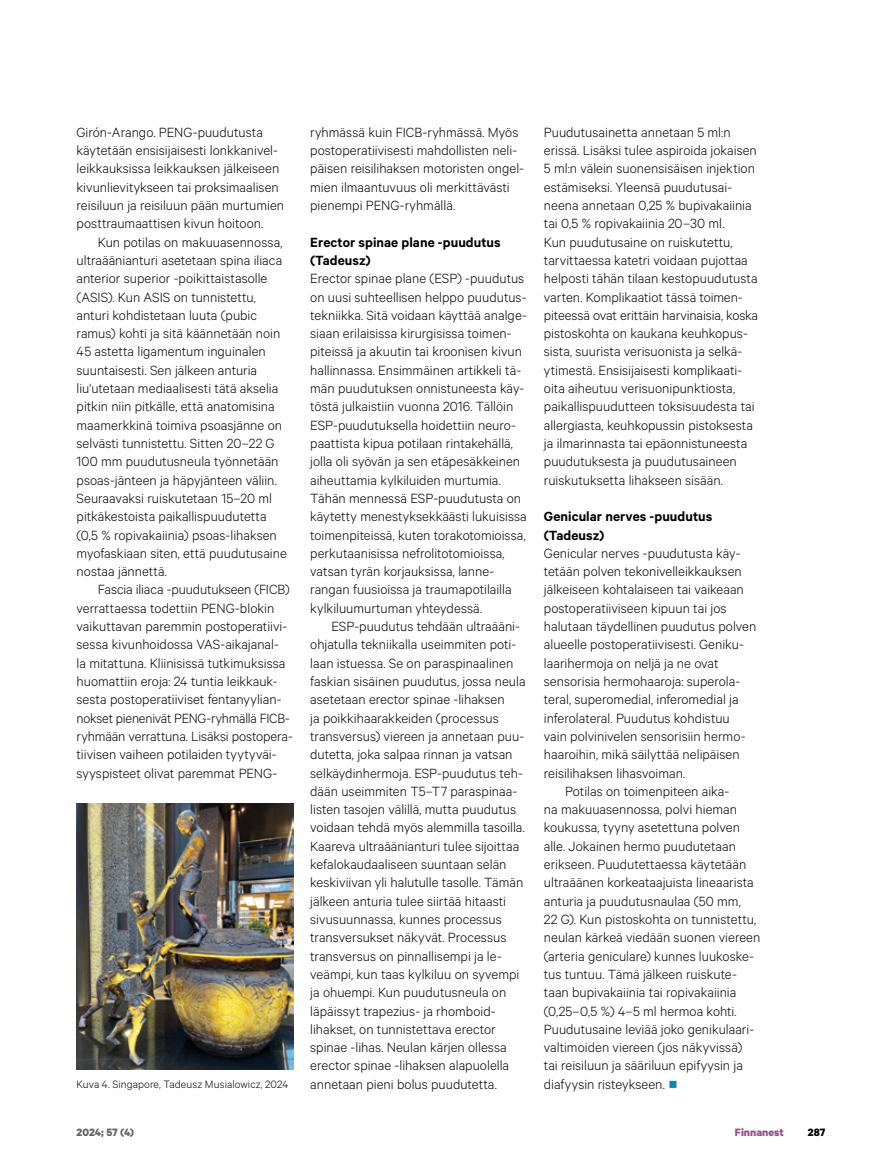
<style>
.page{position:relative;width:885px;height:1174px;background:#fff}
.page>*{position:absolute;margin:0;border:0;box-sizing:border-box;transform-origin:0 0}
.t1{font:300 15px/18.3px "Calibre";color:#000}
.t2{font:600 15px/18.3px "Calibre";letter-spacing:.005em;color:#000}
.t3{font:300 12px "Calibre";letter-spacing:.01em;color:#000}
.t4{font:700 12px "Calibre";letter-spacing:-.005em;color:#636362}
.t5{font:700 12px "Calibre";color:#9b4b8e}
.t6{font:700 12px "Calibre";color:#000}
.s1{color:#008ab4}
</style>
<div class="page">
<img style="left:77px;top:804px;width:216px;height:265px">
<p class="t1" style="left:77px;top:122px;width:209px">Girón-Arango. PENG-puudutusta käytetään ensisijaisesti lonkkanivel&shy;leikkauksissa leikkauksen jälkeiseen kivunlievitykseen tai proksimaalisen reisiluun ja reisiluun pään murtumien posttraumaattisen kivun hoitoon.</p>
<p class="t1" style="left:77px;top:232px;width:212px;text-indent:21px">Kun potilas on makuuasennossa, ultraäänianturi asetetaan spina iliaca anterior superior -poikittaistasolle (ASIS). Kun ASIS on tunnistettu, anturi kohdistetaan luuta (pubic ramus) kohti ja sitä käännetään noin 45 astetta ligamentum inguinalen suuntaisesti. Sen jälkeen anturia liu'utetaan mediaalisesti tätä akselia pitkin niin pitkälle, että anatomisina maamerkkinä toimiva psoasjänne on selvästi tunnistettu. Sitten 20–22 G 100 mm puudutusneula työnnetään psoas-jänteen ja häpyjänteen väliin.<br>Seuraavaksi ruiskutetaan 15–20 ml pitkäkestoista paikallispuudutetta (0,5 % ropivakaiinia) psoas-lihaksen myofaskiaan siten, että puudutusaine nostaa jännettä.</p>
<p class="t1" style="left:77px;top:580px;width:218px;text-indent:21px">Fascia iliaca -puudutukseen (FICB) verrattaessa todettiin PENG-blokin vaikuttavan paremmin postoperatiivi&shy;sessa kivunhoidossa VAS-aikajanal-<br>la mitattuna. Kliinisissä tutkimuksissa huomattiin eroja: 24 tuntia leikkauk&shy;sesta postoperatiiviset fentanyylian&shy;nokset pienenivät PENG-ryhmällä FICB&shy;ryhmään verrattuna. Lisäksi postopera&shy;tiivisen vaiheen potilaiden tyytyväi&shy;syyspisteet olivat paremmat PENG-</p>
<p class="t1" style="left:310px;top:122px;width:215px">ryhmässä kuin FICB-ryhmässä. Myös postoperatiivisesti mahdollisten neli&shy;päisen reisilihaksen motoristen ongel&shy;mien ilmaantuvuus oli merkittävästi pienempi PENG-ryhmällä.</p>
<p class="t2" style="left:310px;top:232px;width:192px">Erector spinae plane -puudutus (Tadeusz)</p>
<p class="t1" style="left:310px;top:269px;width:218px">Erector spinae plane (ESP) -puudutus on uusi suhteellisen helppo puudutus&shy;tekniikka. Sitä voidaan käyttää analge&shy;siaan erilaisissa kirurgisissa toimen&shy;piteissä ja akuutin tai kroonisen kivun hallinnassa. Ensimmäinen artikkeli tä&shy;män puudutuksen onnistuneesta käy&shy;töstä julkaistiin vuonna 2016. Tällöin ESP-puudutuksella hoidettiin neuro&shy;paattista kipua potilaan rintakehällä, jolla oli syövän ja sen etäpesäkkeinen aiheuttamia kylkiluiden murtumia.<br>Tähän mennessä ESP-puudutusta on käytetty menestyksekkäästi lukuisissa toimenpiteissä, kuten torakotomioissa, perkutaanisissa nefrolitotomioissa, vatsan tyrän korjauksissa, lanne&shy;rangan fuusioissa ja traumapotilailla kylkiluumurtuman yhteydessä.</p>
<p class="t1" style="left:310px;top:616px;width:217px;text-indent:21px">ESP-puudutus tehdään ultraääni&shy;ohjatulla tekniikalla useimmiten poti&shy;laan istuessa. Se on paraspinaalinen faskian sisäinen puudutus, jossa neula asetetaan erector spinae -lihaksen<br>ja poikkihaarakkeiden (processus transversus) viereen ja annetaan puu&shy;dutetta, joka salpaa rinnan ja vatsan selkäydinhermoja. ESP-puudutus teh&shy;dään useimmiten T5–T7 paraspinaa&shy;listen tasojen välillä, mutta puudutus voidaan tehdä myös alemmilla tasoilla.<br>Kaareva ultraäänianturi tulee sijoittaa kefalokaudaaliseen suuntaan selän keskiviivan yli halutulle tasolle. Tämän jälkeen anturia tulee siirtää hitaasti sivusuunnassa, kunnes processus transversukset näkyvät. Processus transversus on pinnallisempi ja le&shy;veämpi, kun taas kylkiluu on syvempi ja ohuempi. Kun puudutusneula on läpäissyt trapezius- ja rhomboid&shy;lihakset, on tunnistettava erector spinae -lihas. Neulan kärjen ollessa erector spinae -lihaksen alapuolella annetaan pieni bolus puudutetta.</p>
<p class="t1" style="left:544px;top:122px;width:216px">Puudutusainetta annetaan 5 ml:n erissä. Lisäksi tulee aspiroida jokaisen 5 ml:n välein suonensisäisen injektion estämiseksi. Yleensä puudutusai&shy;neena annetaan 0,25 % bupivakaiinia tai 0,5 % ropivakaiinia 20–30 ml.<br>Kun puudutusaine on ruiskutettu, tarvittaessa katetri voidaan pujottaa helposti tähän tilaan kestopuudutusta varten. Komplikaatiot tässä toimen&shy;piteessä ovat erittäin harvinaisia, koska pistoskohta on kaukana keuhkopus&shy;sista, suurista verisuonista ja selkä&shy;ytimestä. Ensisijaisesti komplikaati&shy;oita aiheutuu verisuonipunktiosta, paikallispuudutteen toksisuudesta tai allergiasta, keuhkopussin pistoksesta ja ilmarinnasta tai epäonnistuneesta puudutuksesta ja puudutusaineen ruiskutuksetta lihakseen sisään.</p>
<p class="t2" style="left:544px;top:507px;width:170px">Genicular nerves -puudutus (Tadeusz)</p>
<p class="t1" style="left:544px;top:543px;width:198px">Genicular nerves -puudutusta käy-</p>
<p class="t1" style="left:544px;top:561px;width:199px">tetään polven tekonivelleikkauksen</p>
<p class="t1" style="left:544px;top:580px;width:201px">jälkeiseen kohtalaiseen tai vaikeaan</p>
<p class="t1" style="left:544px;top:598px;width:184px">postoperatiiviseen kipuun tai jos</p>
<p class="t1" style="left:544px;top:616px;width:214px">halutaan täydellinen puudutus polven</p>
<p class="t1" style="left:544px;top:635px;width:200px">alueelle postoperatiivisesti. Geniku-</p>
<p class="t1" style="left:544px;top:653px;width:176px">laarihermoja on neljä ja ne ovat</p>
<p class="t1" style="left:544px;top:671px;width:198px">sensorisia hermohaaroja: superola-</p>
<p class="t1" style="left:544px;top:690px;width:196px">teral, superomedial, inferomedial ja</p>
<p class="t1" style="left:544px;top:708px;width:187px">inferolateral. Puudutus kohdistuu</p>
<p class="t1" style="left:544px;top:726px;width:203px">vain polvinivelen sensorisiin hermo-</p>
<p class="t1" style="left:544px;top:744px;width:197px">haaroihin, mikä säilyttää nelipäisen</p>
<p class="t1" style="left:544px;top:763px;width:143px">reisilihaksen lihasvoiman.</p>
<p class="t1" style="left:565px;top:781px;width:166px">Potilas on toimenpiteen aika-</p>
<p class="t1" style="left:544px;top:799px;width:195px">na makuuasennossa, polvi hieman</p>
<p class="t1" style="left:544px;top:818px;width:197px">koukussa, tyyny asetettuna polven</p>
<p class="t1" style="left:544px;top:836px;width:193px">alle. Jokainen hermo puudutetaan</p>
<p class="t1" style="left:544px;top:854px;width:204px">erikseen. Puudutettaessa käytetään</p>
<p class="t1" style="left:544px;top:873px;width:211px">ultraäänen korkeataajuista lineaarista</p>
<p class="t1" style="left:544px;top:891px;width:198px">anturia ja puudutusnaulaa (50 mm,</p>
<p class="t1" style="left:544px;top:909px;width:214px">22 G). Kun pistoskohta on tunnistettu,</p>
<p class="t1" style="left:544px;top:927px;width:218px">neulan kärkeä viedään suonen viereen</p>
<p class="t1" style="left:544px;top:946px;width:210px">(arteria geniculare) kunnes luukoske-</p>
<p class="t1" style="left:544px;top:964px;width:194px">tus tuntuu. Tämä jälkeen ruiskute-</p>
<p class="t1" style="left:544px;top:982px;width:194px">taan bupivakaiinia tai ropivakaiinia</p>
<p class="t1" style="left:544px;top:1001px;width:194px">(0,25–0,5 %) 4–5 ml hermoa kohti.</p>
<p class="t1" style="left:544px;top:1019px;width:211px">Puudutusaine leviää joko genikulaari-</p>
<p class="t1" style="left:544px;top:1037px;width:200px">valtimoiden viereen (jos näkyvissä)</p>
<p class="t1" style="left:544px;top:1056px;width:200px">tai reisiluun ja sääriluun epifyysin ja</p>
<p class="t3" style="left:77px;top:1077px;width:213px">Kuva 4. Singapore, Tadeusz Musialowicz, 2024</p>
<p class="t1" style="left:544px;top:1074px;width:136px">diafyysin risteykseen. <span class="s1">○</span></p>
<p class="t4" style="left:77px;top:1125px;width:59px">2024; 57 (4)</p>
<p class="t5" style="left:734px;top:1125px;width:50px">Finnanest</p>
<p class="t6" style="left:807px;top:1125px;width:19px">287</p>
</div>
